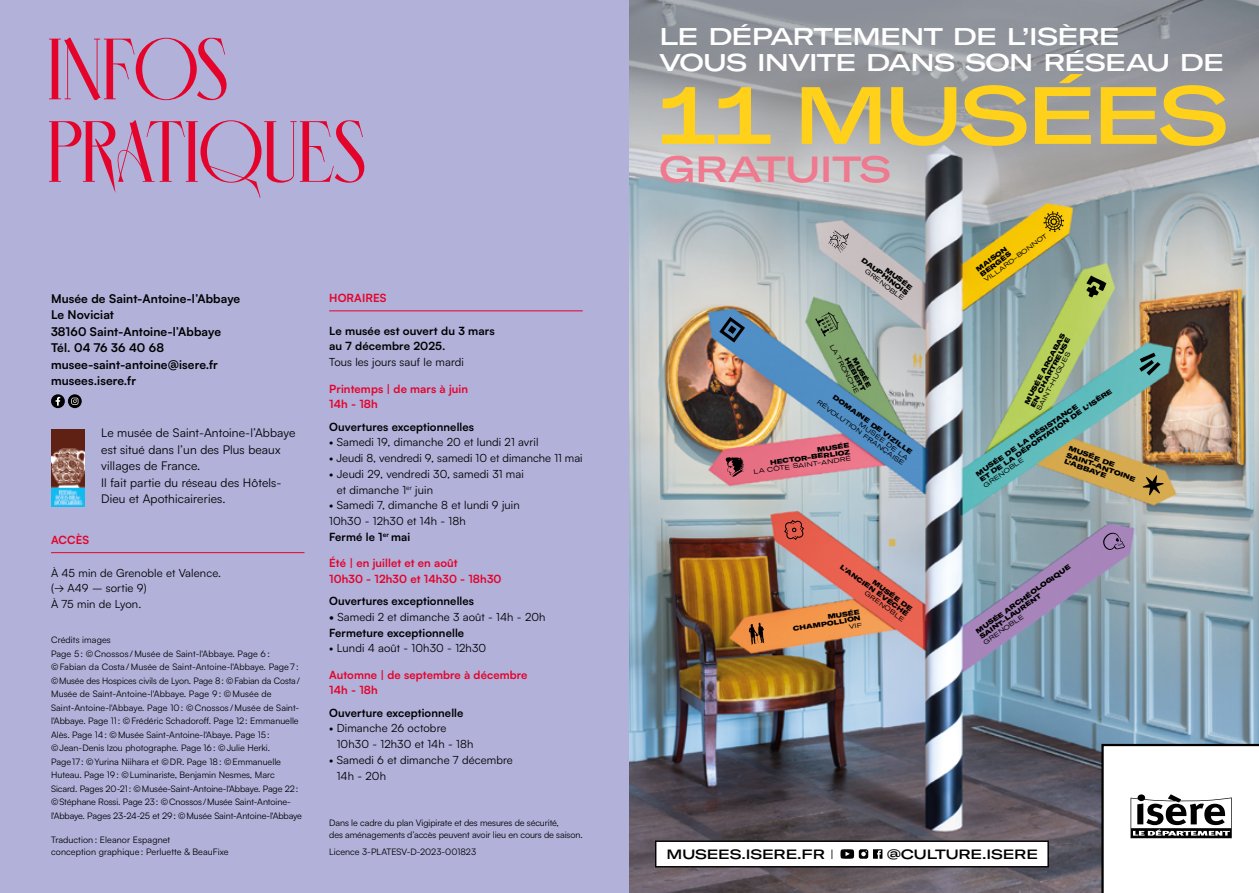
<style>
.page{position:relative;width:1259px;height:893px;background:#fff}
.page>*{position:absolute;margin:0;border:0;box-sizing:border-box;transform-origin:0 0}
.t1{font:87.6px/82.5px "Agne";letter-spacing:-.015em;color:#e4032b}
.t2{font:500 expanded 79.95px "GT America";letter-spacing:-.045em;color:#ffd11b}
.t3{font:500 expanded 35.85px "GT America";letter-spacing:-.01em;color:#ef798e}
.t4{font:500 expanded 23.85px/26.2px "GT America";letter-spacing:-.035em;color:#fff}
.t5{font:500 expanded 13.35px "GT America";letter-spacing:-.01em;color:#000}
.t6{font:12px/16.5px "Satoshi";letter-spacing:.01em;color:#000}
.t7{font:700 12px/16.5px "Satoshi";letter-spacing:.01em;color:#000}
.t8{font:11.25px/15.8px "Satoshi";letter-spacing:.01em;color:#000}
.t9{font:700 11.25px/15.8px "Satoshi";letter-spacing:.01em;color:#e4032b}
.t10{font:700 11.25px/15.8px "Satoshi";letter-spacing:.01em;color:#000}
.t11{font:9px/13.5px "Satoshi";color:#000}
.t12{font:900 expanded 6.75px/6.8px "GT America";color:#000}
.t13{font:900 expanded 6.6px/6.8px "GT America";color:#000;text-align:right}
.t14{font:expanded 6.3px/6.6px "GT America";color:#000;text-align:right}
.s1{font-weight:700}
.s2{font-weight:100}
</style>
<div class="page">
<div style="left:0;top:0;width:629px;height:893px;background:#b1b1da"></div>
<img style="left:629px;top:205px;width:630px;height:688px">
<svg style="left:629px;top:0;width:630px;height:205px;background:#9da0a5"></svg>
<div style="left:656px;top:841px;width:392px;height:26px;background:#fff"></div>
<div style="left:655px;top:840px;width:394px;height:27px;border:1px solid #000"></div>
<svg style="left:840px;top:849px;width:42px;height:10px"></svg>
<svg style="left:719px;top:317px;width:26px;height:26px"></svg>
<svg style="left:828px;top:230px;width:21px;height:23px"></svg>
<svg style="left:726px;top:457px;width:19px;height:20px"></svg>
<svg style="left:1086px;top:276px;width:20px;height:21px"></svg>
<svg style="left:1139px;top:353px;width:21px;height:22px"></svg>
<svg style="left:1142px;top:475px;width:21px;height:20px"></svg>
<svg style="left:1043px;top:211px;width:21px;height:21px"></svg>
<svg style="left:1103px;top:533px;width:21px;height:17px"></svg>
<svg style="left:815px;top:312px;width:23px;height:25px"></svg>
<svg style="left:784px;top:520px;width:20px;height:20px"></svg>
<svg style="left:749px;top:623px;width:15px;height:22px"></svg>
<svg style="left:1101px;top:744px;width:158px;height:149px"></svg>
<div style="left:51px;top:394px;width:14px;height:14px;background:#000;border-radius:50%"></div>
<svg style="left:56px;top:397px;width:4px;height:9px"></svg>
<svg style="left:68px;top:394px;width:14px;height:14px"></svg>
<svg style="left:71px;top:398px;width:7px;height:7px"></svg>
<hr style="left:329px;top:310px;width:254px;height:1px;background:#e4032b">
<img style="left:51px;top:430px;width:33px;height:76px">
<hr style="left:51px;top:552px;width:253px;height:1px;background:#e4032b">
<svg style="left:848px;top:622px;width:14px;height:7px"></svg>
<h1 class="t1" style="left:47px;top:29px;width:321px">INFOS<br>PRATIQUES</h1>
<h3 class="t7" style="left:51px;top:289px;width:191px">Musée de Saint-Antoine-l’Abbaye<br>Le Noviciat<br>38160 Saint-Antoine-l’Abbaye<br>Tél. 04 76 36 40 68 musee-saint-antoine@isere.fr musees.isere.fr</h3>
<h3 class="t6" style="left:101px;top:424px;width:196px">Le musée de Saint-Antoine-l’Abbaye est situé dans l’un des Plus beaux villages de France.<br>Il fait partie du réseau des Hôtels-<br>Dieu et Apothicaireries.</h3>
<p class="t9" style="left:51px;top:531px;width:40px">ACCÈS</p>
<p class="t8" style="left:51px;top:564px;width:171px">À 45 min de Grenoble et Valence. (→ A49 – sortie 9)<br>À 75 min de Lyon.</p>
<p class="t11" style="left:51px;top:633px;width:252px">Crédits images<br>Page 5: © Cnossos / Musée de Saint-l'Abbaye. Page 6:<br>© Fabian da Costa / Musée de Saint-Antoine-l'Abbaye. Page 7 : ©Musée des Hospices civils de Lyon. Page 8: ©Fabian da Costa/ Musée de Saint-Antoine-l'Abbaye. Page 9: © Musée de Saint-Antoine-l'Abbaye. Page 10: © Cnossos / Musée de Saint&shy;l'Abbaye. Page 11: ©Frédéric Schadoroff. Page 12: Emmanuelle Alès. Page 14: ©Musée Saint-Antoine-l'Abaye. Page 15: ©Jean-Denis Izou photographe. Page 16: ©Julie Herki.<br>Page17: ©Yurina Niihara et ©DR. Page 18: ©Emmanuelle Huteau. Page 19: ©Luminariste, Benjamin Nesmes, Marc Sicard. Pages 20-21: ©Musée-Saint-Antoine-l'Abbaye. Page 22: ©Stéphane Rossi. Page 23: ©Cnossos/Musée Saint-Antoine&shy;l'Abbaye. Pages 23-24-25 et 29: ©Musée Saint-Antoine-l'Abbaye</p>
<p class="t11" style="left:51px;top:833px;width:179px;line-height:12px">Traduction : Eleanor Espagnet<br>conception graphique : Perluette &amp; BeauFixe</p>
<p class="t9" style="left:329px;top:289px;width:59px">HORAIRES</p>
<p class="t10" style="left:329px;top:322px;width:167px">Le musée est ouvert du 3 mars au 7 décembre 2025.</p>
<p class="t8" style="left:329px;top:354px;width:136px">Tous les jours sauf le mardi</p>
<p class="t9" style="left:329px;top:380px;width:140px">Printemps | de mars à juin<br>14h - 18h</p>
<p class="t10" style="left:329px;top:418px;width:146px">Ouvertures exceptionnelles</p>
<p class="t8" style="left:329px;top:434px;width:211px">• Samedi 19, dimanche 20 et lundi 21 avril</p>
<p class="t8" style="left:329px;top:450px;width:255px">• Jeudi 8, vendredi 9, samedi 10 et dimanche 11 mai</p>
<p class="t8" style="left:337px;top:465px;width:188px;text-indent:-8px">• Jeudi 29, vendredi 30, samedi 31 mai et dimanche 1<sup>er</sup> juin</p>
<p class="t8" style="left:329px;top:497px;width:192px">• Samedi 7, dimanche 8 et lundi 9 juin<br>10h30 - 12h30 et 14h - 18h<br><span class="s1">Fermé le 1</span><sup>er</sup> <span class="s1">mai</span></p>
<p class="t9" style="left:329px;top:554px;width:174px">Été | en juillet et en août<br>10h30 - 12h30 et 14h30 - 18h30</p>
<p class="t10" style="left:329px;top:592px;width:146px">Ouvertures exceptionnelles</p>
<p class="t8" style="left:329px;top:608px;width:218px"><span class="s1">•</span> Samedi 2 et dimanche 3 août - 14h - 20h<br><span class="s1">Fermeture exceptionnelle</span></p>
<p class="t8" style="left:329px;top:640px;width:159px">• Lundi 4 août - 10h30 - 12h30</p>
<p class="t9" style="left:329px;top:666px;width:200px">Automne | de septembre à décembre<br>14h - 18h</p>
<p class="t10" style="left:329px;top:704px;width:136px">Ouverture exceptionnelle</p>
<p class="t8" style="left:337px;top:720px;width:138px;text-indent:-8px">• Dimanche 26 octobre<br>10h30 - 12h30 et 14h - 18h</p>
<p class="t8" style="left:337px;top:751px;width:177px;text-indent:-8px">• Samedi 6 et dimanche 7 décembre<br>14h - 20h</p>
<p class="t11" style="left:329px;top:817px;width:255px;line-height:12px">Dans le cadre du plan Vigipirate et des mesures de sécurité,<br>des aménagements d’accès peuvent avoir lieu en cours de saison.</p>
<p class="t11" style="left:329px;top:844px;width:148px">Licence 3-PLATESV-D-2023-001823</p>
<h3 class="t4" style="left:659px;top:23px;width:566px">LE DÉPARTEMENT DE L’ISÈRE<br>VOUS INVITE DANS SON RÉSEAU DE</h3>
<h2 class="t2" style="left:658px;top:67px;width:573px">11 MUSÉES</h2>
<h3 class="t3" style="left:660px;top:148px;width:233px">GRATUITS</h3>
<p class="t13" style="left:869px;top:251px;width:58px;rotate:38deg">MUSÉE<br>DAUPHINOIS</p>
<p class="t14" style="left:868px;top:267px;width:49px;rotate:38deg">GRENOBLE</p>
<p class="t14" style="left:834px;top:343px;width:57px;rotate:62deg">LA TRONCHE</p>
<p class="t13" style="left:849px;top:356px;width:38px;rotate:62deg">HÉBERT</p>
<p class="t13" style="left:857px;top:357px;width:34px;rotate:62deg">MUSÉE</p>
<p class="t13" style="left:835px;top:393px;width:98px;rotate:36deg">DOMAINE DE VIZILLE</p>
<p class="t14" style="left:823px;top:393px;width:108px;rotate:36deg">MUSÉE DE LA<br>RÉVOLUTION FRANÇAISE</p>
<p class="t13" style="left:768px;top:453px;width:82px;rotate:-8deg">MUSÉE<br>HECTOR-BERLIOZ</p>
<p class="t14" style="left:753px;top:469px;width:100px;rotate:-8deg">LA CÔTE SAINT-ANDRÉ</p>
<p class="t13" style="left:847px;top:558px;width:84px;rotate:36deg">MUSÉE DE<br>L’ANCIEN ÉVÊCHÉ</p>
<p class="t14" style="left:867px;top:590px;width:49px;rotate:36deg">GRENOBLE</p>
<p class="t13" style="left:791px;top:619px;width:70px;rotate:-9deg">MUSÉE<br>CHAMPOLLION</p>
<p class="t14" style="left:982px;top:278px;width:78px;rotate:-36deg">VILLARD-BONNOT</p>
<p class="t13" style="left:974px;top:267px;width:39px;text-align:left;rotate:-36deg">MAISON<br>BERGÈS</p>
<p class="t13" style="left:1023px;top:402px;width:81px;text-align:left;rotate:-62deg">MUSÉE ARCABAS<br>EN CHARTREUSE</p>
<p class="t14" style="left:1035px;top:408px;width:67px;rotate:-62deg">SAINT-HUGUES</p>
<p class="t13" style="left:974px;top:471px;width:160px;text-align:left;rotate:-34deg">MUSÉE DE LA RÉSISTANCE<br>ET DE LA DÉPORTATION DE L’ISÈRE</p>
<p class="t14" style="left:982px;top:483px;width:49px;rotate:-34deg">GRENOBLE</p>
<p class="t12" style="left:1070px;top:445px;width:75px;rotate:20deg">MUSÉE DE<br>SAINT-ANTOINE<br>L’ABBAYE</p>
<p class="t13" style="left:974px;top:629px;width:116px;text-align:left;rotate:-35deg">MUSÉE ARCHÉOLOGIQUE<br>SAINT-LAURENT</p>
<p class="t14" style="left:982px;top:640px;width:49px;rotate:-35deg">GRENOBLE</p>
<h3 class="t5" style="left:666px;top:846px;width:169px">MUSEES.ISERE.FR <span class="s2">I</span></h3>
<h3 class="t5" style="left:887px;top:846px;width:152px">@CULTURE.ISERE</h3>
</div>
